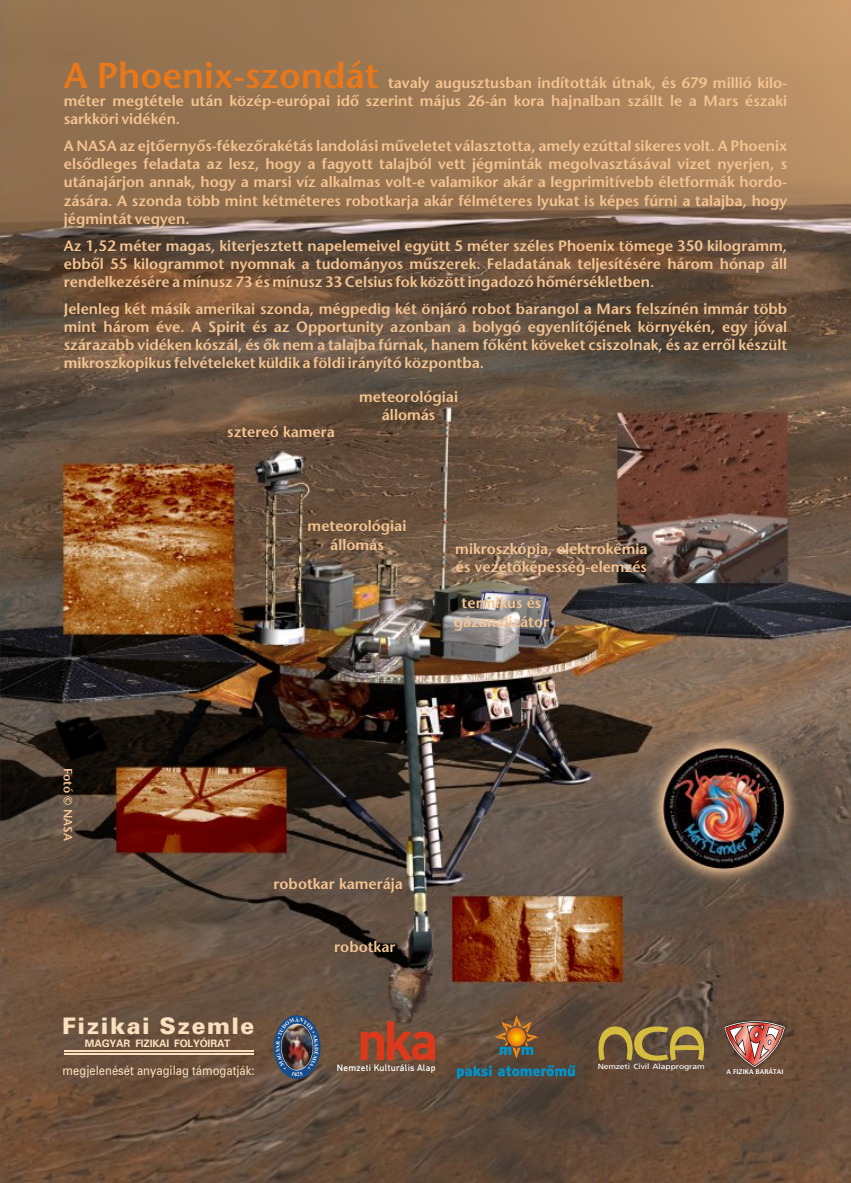
<style>
.page{position:relative;width:851px;height:1183px;background:#fff}
.page>*{position:absolute;margin:0;border:0;box-sizing:border-box;transform-origin:0 0}
.t1{font:700 36px "Stone Sans Roman";color:#e8781a}
.t2{font:22.8px "Univers Black H";letter-spacing:.065em;color:#fae0bf}
.t3{font:700 15px/18px "Stone Sans Roman";color:#f5c491;text-align:justify}
.t4{font:12.9px "Univers H";color:#fae0bf;scale:.87 1}
.t5{font:700 12px "Stone Sans Roman";color:#f5c491}
.t6{font:10.2px "Univers H,Bold";letter-spacing:-.015em;color:#fae0bf}
.t7{font:9.15px "DIN Mittelschrift";letter-spacing:.035em;color:#fff}
.t8{font:7.5px "Frutiger";letter-spacing:-.015em;color:#fff;scale:1.15 1}
.t9{font:700 6.75px "Stone Sans Roman";color:#fff}
</style>
<div class="page">
<img style="left:0;top:0;width:850px;height:1182px">
<hr style="left:64px;top:1050px;width:189px;height:1px;background:#fae0bf">
<hr style="left:64px;top:1053px;width:189px;height:1px;background:#fae0bf">
<svg style="left:360px;top:1021px;width:75px;height:38px;background:#9f442c"></svg>
<svg style="left:596px;top:1024px;width:110px;height:38px;background:#88723d"></svg>
<svg style="left:274px;top:1014px;width:46px;height:64px"></svg>
<img style="left:724px;top:1020px;width:63px;height:48px">
<svg style="left:724px;top:1018px;width:60px;height:48px;background:#a16d61"></svg>
<svg style="left:457px;top:1014px;width:119px;height:64px;background:#5a5246"></svg>
<svg style="left:507px;top:1027px;width:19px;height:19px"></svg>
<img style="left:276px;top:1016px;width:43px;height:59px">
<h1 class="t1" style="left:64px;top:61px;width:316px">A Phoenix-szondát</h1>
<p class="t3" style="left:64px;top:76px;width:724px;text-indent:324px">tavaly augusztusban indították útnak, és 679 millió kilo&shy;méter megtétele után közép-európai idô szerint május 26-án kora hajnalban szállt le a Mars északi sarkköri vidékén.</p>
<p class="t3" style="left:64px;top:139px;width:724px">A NASA az ejtôernyôs-fékezôrakétás landolási mûveletet választotta, amely ezúttal sikeres volt. A Phoenix elsôdleges feladata az lesz, hogy a fagyott talajból vett jégminták megolvasztásával vizet nyerjen, s utánajárjon annak, hogy a marsi víz alkalmas volt-e valamikor akár a legprimitívebb életformák hordo&shy;zására. A szonda több mint kétméteres robotkarja akár félméteres lyukat is képes fúrni a talajba, hogy jégmintát vegyen.</p>
<p class="t3" style="left:64px;top:238px;width:724px">Az 1,52 méter magas, kiterjesztett napelemeivel együtt 5 méter széles Phoenix tömege 350 kilogramm, ebbôl 55 kilogrammot nyomnak a tudományos mûszerek. Feladatának teljesítésére három hónap áll rendelkezésére a mínusz 73 és mínusz 33 Celsius fok között ingadozó hômérsékletben.</p>
<p class="t3" style="left:64px;top:301px;width:724px">Jelenleg két másik amerikai szonda, mégpedig két önjáró robot barangol a Mars felszínén immár több mint három éve. A Spirit és az Opportunity azonban a bolygó egyenlítôjének környékén, egy jóval szárazabb vidéken kószál, és ôk nem a talajba fúrnak, hanem fôként köveket csiszolnak, és az errôl készült mikroszkopikus felvételeket küldik a földi irányító központba.</p>
<p class="t3" style="left:227px;top:424px;width:109px">sztereó kamera</p>
<p class="t3" style="left:359px;top:389px;width:100px;text-align:center">meteorológiai állomás</p>
<p class="t3" style="left:307px;top:518px;width:100px;text-align:center">meteorológiai állomás</p>
<p class="t3" style="left:455px;top:541px;width:194px">mikroszkópia, elektrokémia és vezetõképesség-elemzés</p>
<p class="t3" style="left:453px;top:595px;width:97px;text-align:center">termikus és gázanalizátor</p>
<p class="t5" style="left:73px;top:767px;width:75px;rotate:90deg">Fotó © NASA</p>
<p class="t3" style="left:273px;top:875px;width:131px">robotkar kamerája</p>
<p class="t3" style="left:334px;top:938px;width:63px">robotkar</p>
<h2 class="t2" style="left:62px;top:1015px;width:194px">Fizikai Szemle</h2>
<p class="t6" style="left:85px;top:1038px;width:147px">MAGYAR FIZIKAI FOLYÓIRAT</p>
<p class="t4" style="left:63px;top:1064px;width:222px">megjelenését anyagilag támogatják:</p>
<p class="t7" style="left:337px;top:1063px;width:100px">Nemzeti Kultura´ lis Alap</p>
<p class="t8" style="left:597px;top:1062px;width:95px">Nemzeti Civil Alapprogram</p>
<p class="t9" style="left:726px;top:1068px;width:58px">A FIZIKA BARÁTAI</p>
</div>
